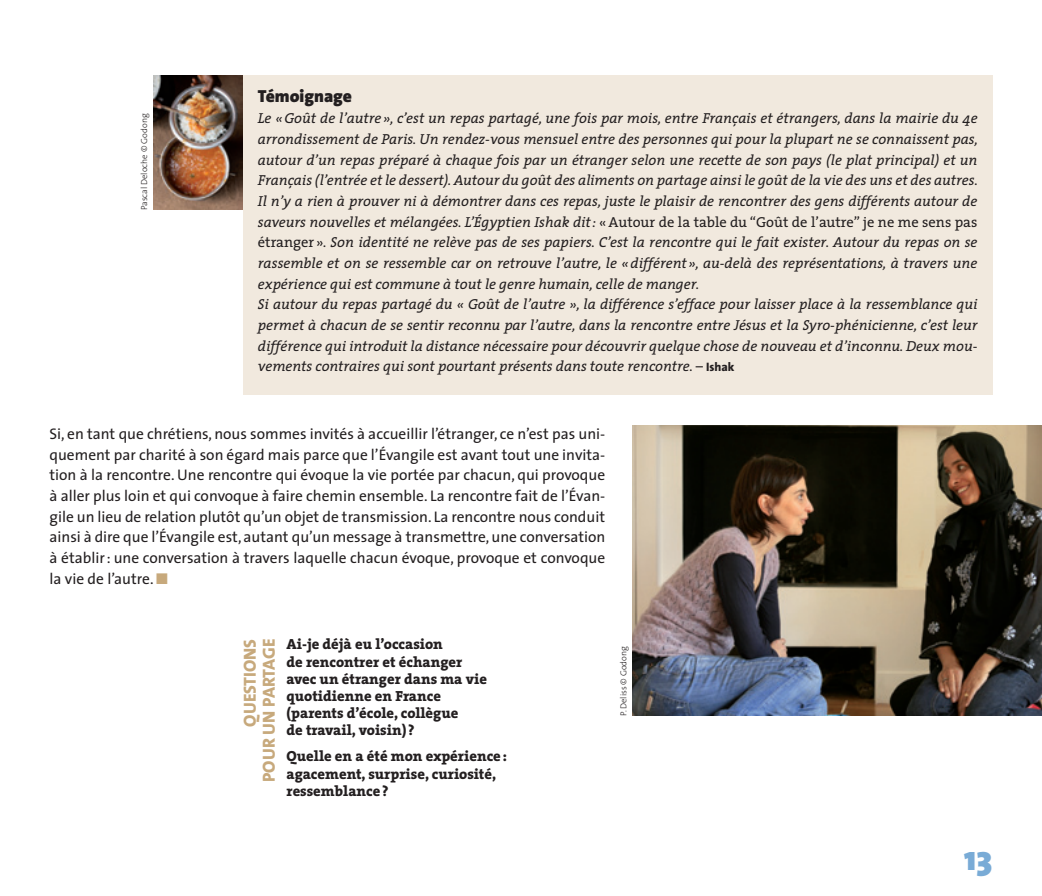
<style>
.page{position:relative;width:1042px;height:896px;background:#fff}
.page>*{position:absolute;margin:0;border:0;box-sizing:border-box;transform-origin:0 0}
.t1{font:900 35px "The Sans";color:#79abd6}
.t2{font:800 17.5px/19.2px "The Sans";color:#c7a97c;text-align:right}
.t3{font:900 17.5px "The Sans";color:#231f20}
.t4{font:15.4px/20.7px "The Sans";color:#231f20;text-align:justify}
.t5{font:800 14.7px/17.2px "The Serif";color:#231f20}
.t6{font:italic 14.53px/20.7px "The Serif";color:#231f20}
.t7{font:300 8.75px "The Sans";color:#231f20}
.s1{font-style:normal}
.s2{font-family:"The Sans";font-weight:800;font-style:normal;font-size:12.25px}
.s3{color:#c7a97c}
</style>
<div class="page">
<img style="left:153px;top:75px;width:90px;height:135px">
<div style="left:243px;top:75px;width:749px;height:319px;background:#f1e9de"></div>
<img style="left:632px;top:425px;width:410px;height:290px">
<p class="t7" style="left:137px;top:210px;width:98px;rotate:-90deg">Pascal Deloche © Godong</p>
<p class="t3" style="left:258px;top:81px;width:96px">Témoignage</p>
<p class="t6" style="left:258px;top:108px;width:721px">Le «Goût de l’autre», c’est un repas partagé, une fois par mois, entre Français et étrangers, dans la mairie du 4e arrondissement de Paris. Un rendez-vous mensuel entre des personnes qui pour la plupart ne se connaissent pas, autour d’un repas préparé à chaque fois par un étranger selon une recette de son pays (le plat principal) et un Français (l’entrée et le dessert). Autour du goût des aliments on partage ainsi le goût de la vie des uns et des autres.<br>Il n’y a rien à prouver ni à démontrer dans ces repas, juste le plaisir de rencontrer des gens différents autour de saveurs nouvelles et mélangées. L’Égyptien Ishak dit: <span class="s1">«Autour de la table du “Goût de l’autre” je ne me sens pas étranger»</span>. Son identité ne relève pas de ses papiers. C’est la rencontre qui le fait exister. Autour du repas on se rassemble et on se ressemble car on retrouve l’autre, le «différent », au-delà des représentations, à travers une expérience qui est commune à tout le genre humain, celle de manger.<br>Si autour du repas partagé du « Goût de l’autre », la différence s’efface pour laisser place à la ressemblance qui permet à chacun de se sentir reconnu par l’autre, dans la rencontre entre Jésus et la Syro-phénicienne, c’est leur différence qui introduit la distance nécessaire pour découvrir quelque chose de nouveau et d’inconnu. Deux mou&shy;vements contraires qui sont pourtant présents dans toute rencontre. – <span class="s2">Ishak</span></p>
<p class="t4" style="left:50px;top:423px;width:557px">Si, en tant que chrétiens, nous sommes invités à accueillir l’étranger, ce n’est pas uni&shy;quement par charité à son égard mais parce que l’Évangile est avant tout une invita&shy;tion à la rencontre. Une rencontre qui évoque la vie portée par chacun, qui provoque à aller plus loin et qui convoque à faire chemin ensemble. La rencontre fait de l’Évan&shy;gile un lieu de relation plutôt qu’un objet de transmission. La rencontre nous conduit ainsi à dire que l’Évangile est, autant qu’un message à transmettre, une conversation à établir: une conversation à travers laquelle chacun évoque, provoque et convoque la vie de l’autre. <span class="s3">■</span></p>
<p class="t2" style="left:240px;top:781px;width:145px;rotate:-90deg">Questions<br>pour un partage</p>
<p class="t5" style="left:286px;top:635px;width:202px">Ai-je déjà eu l’occasion<br>de rencontrer et échanger avec un étranger dans ma vie quotidienne en France (parents d’école, collègue<br>de travail, voisin) ?</p>
<p class="t5" style="left:286px;top:747px;width:222px">Quelle en a été mon expérience: agacement, surprise, curiosité, ressemblance?</p>
<p class="t7" style="left:616px;top:715px;width:71px;rotate:-90deg">P. Deliss © Godong</p>
<h1 class="t1" style="left:964px;top:827px;width:30px">13</h1>
</div>
